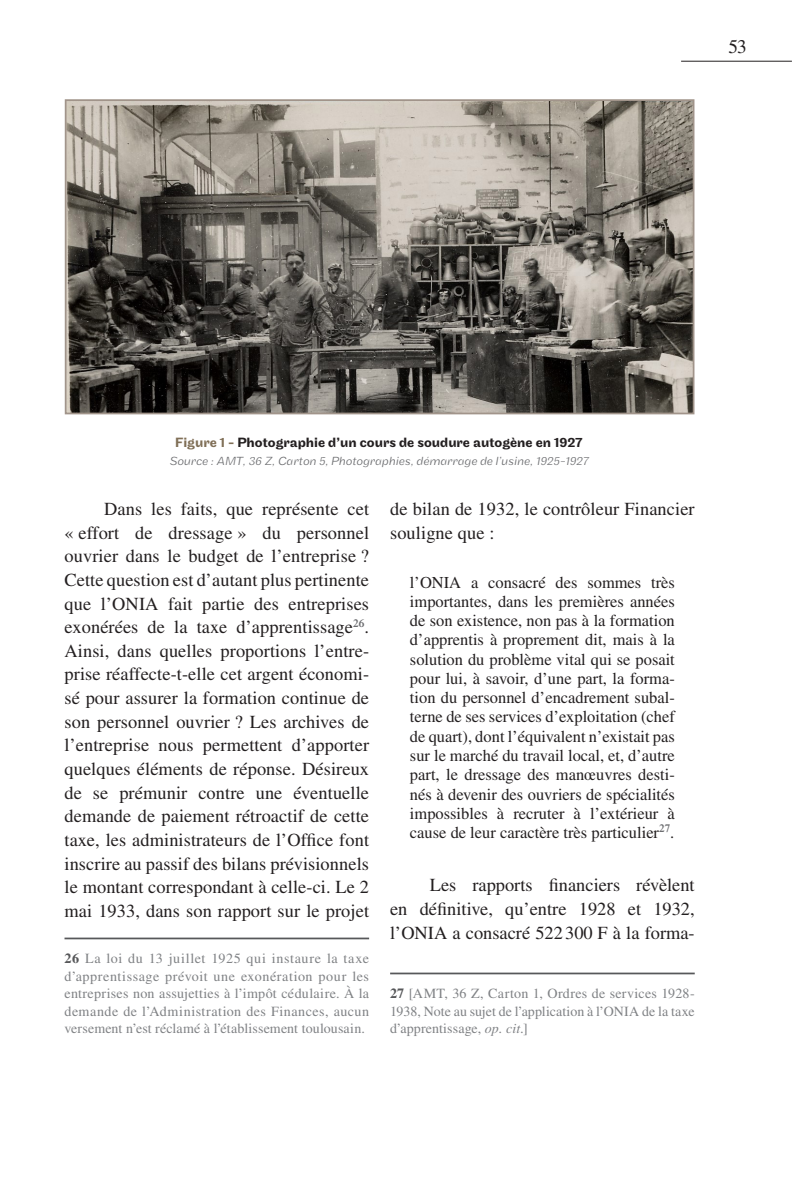
<style>
.page{position:relative;width:794px;height:1191px;background:#fff}
.page>*{position:absolute;margin:0;border:0;box-sizing:border-box;transform-origin:0 0}
.t1{font:19.25px "Times LT Std";color:#231f20}
.Corps_de_texte{font:18.38px/23.6px "Times LT Std";letter-spacing:.005em;color:#231f20;text-align:justify}
.Corps_de_texte_centr{font:16.62px/19.2px "Times LT Std";color:#231f20;text-align:justify}
.Note_de_bas_de_page{font:14px/17.5px "Times LT Std";letter-spacing:.01em;color:#808285;text-align:justify}
.Légendes{font:500 14px "Maple";color:#231f20}
.Légendes-2{font:italic 300 12.25px "Maple";color:#6c6d70}
.s1{color:#806f57}
.s2{font-weight:700;color:#57585a}
.s3{font-style:italic}
</style>
<div class="page">
<hr style="left:681px;top:61px;width:111px;height:1px;background:#231f20">
<hr style="left:64px;top:937px;width:305px;height:2px;background:#57585a">
<hr style="left:390px;top:972px;width:304px;height:2px;background:#57585a">
<img style="left:68px;top:102px;width:623px;height:309px">
<div style="left:65px;top:99px;width:629px;height:315px;border:2px solid #a1948a"></div>
<p class="t1" style="left:728px;top:36px;width:20px">53</p>
<p class="Légendes" style="left:175px;top:434px;width:409px"><span class="s1">Figure 1 -</span> Photographie d’un cours de soudure autogène en 1927</p>
<p class="Légendes-2" style="left:169px;top:454px;width:420px">Source : AMT, 36 Z, Carton 5, Photographies, démarrage de l’usine, 1925-1927</p>
<p class="Corps_de_texte" style="left:64px;top:497px;width:306px;text-indent:40px">Dans les faits, que représente cet « effort de dressage » du personnel ouvrier dans le budget de l’entreprise ?<br>Cette question est d’autant plus pertinente que l’ONIA fait partie des entreprises exonérées de la taxe d’apprentissage<sup>26</sup>.<br>Ainsi, dans quelles proportions l’entre&shy;prise réaffecte-t-elle cet argent économi&shy;sé pour assurer la formation continue de son personnel ouvrier ? Les archives de l’entreprise nous permettent d’apporter quelques éléments de réponse. Désireux de se prémunir contre une éventuelle demande de paiement rétroactif de cette taxe, les administrateurs de l’Office font inscrire au passif des bilans prévisionnels le montant correspondant à celle-ci. Le 2 mai 1933, dans son rapport sur le projet</p>
<p class="Note_de_bas_de_page" style="left:64px;top:949px;width:306px"><span class="s2">26</span> La loi du 13 juillet 1925 qui instaure la taxe d’apprentissage prévoit une exonération pour les entreprises non assujetties à l’impôt cédulaire. À la demande de l’Administration des Finances, aucun versement n’est réclamé à l’établissement toulousain.</p>
<p class="Corps_de_texte" style="left:390px;top:497px;width:306px">de bilan de 1932, le contrôleur Financier souligne que :</p>
<p class="Corps_de_texte_centr" style="left:410px;top:572px;width:266px">l’ONIA a consacré des sommes très importantes, dans les premières années de son existence, non pas à la formation d’apprentis à proprement dit, mais à la solution du problème vital qui se posait pour lui, à savoir, d’une part, la forma&shy;tion du personnel d’encadrement subal&shy;terne de ses services d’exploitation (chef de quart), dont l’équivalent n’existait pas sur le marché du travail local, et, d’autre part, le dressage des manœuvres desti&shy;nés à devenir des ouvriers de spécialités impossibles à recruter à l’extérieur à cause de leur caractère très particulier<sup>27</sup>.</p>
<p class="Corps_de_texte" style="left:390px;top:873px;width:306px;text-indent:40px">Les rapports financiers révèlent en définitive, qu’entre 1928 et 1932, l’ONIA a consacré 522300 F à la forma-</p>
<p class="Note_de_bas_de_page" style="left:390px;top:984px;width:306px"><span class="s2">27</span> [AMT, 36 Z, Carton 1, Ordres de services 1928- 1938, Note au sujet de l’application à l’ONIA de la taxe d’apprentissage, <span class="s3">op. cit.</span>]</p>
</div>
